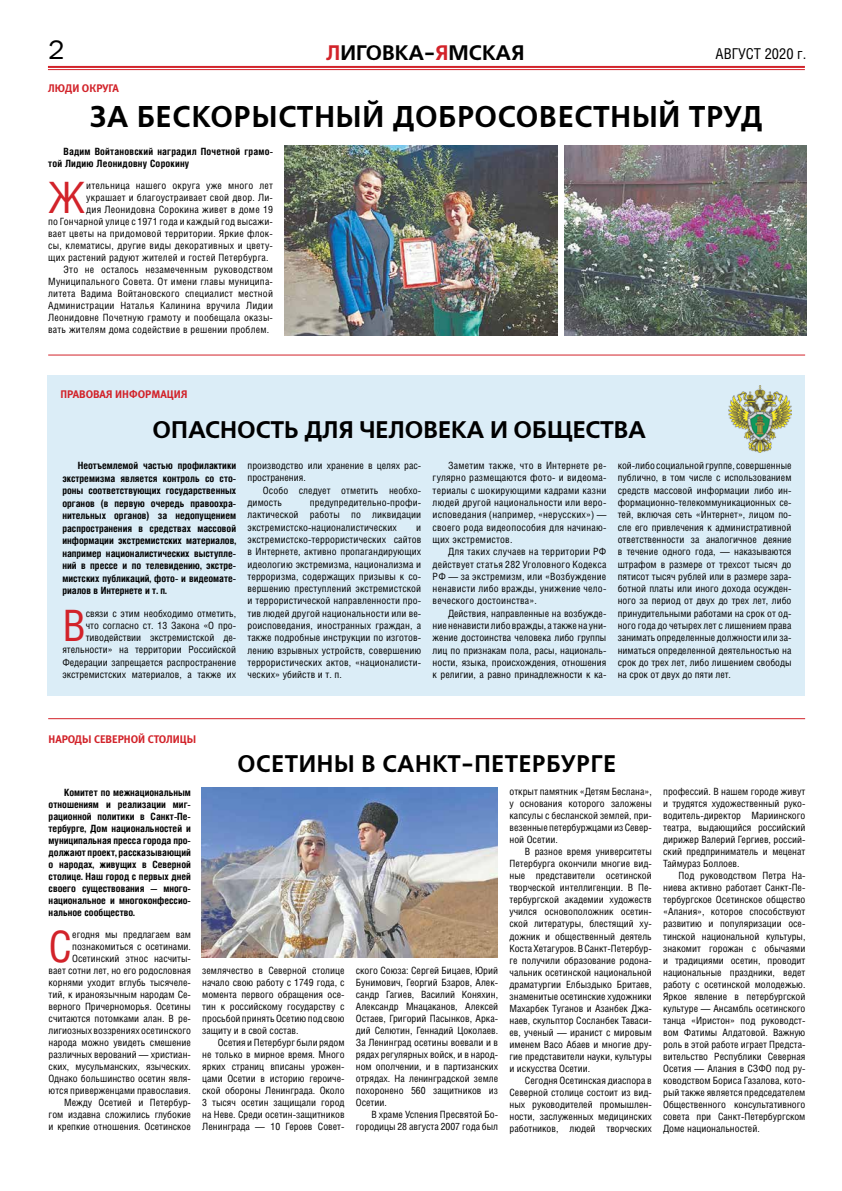
<style>
.page{position:relative;width:842px;height:1191px;background:#fff}
.page>*{position:absolute;margin:0;border:0;box-sizing:border-box;transform-origin:0 0}
.t1{font:43.3px "Helios Cond C";color:#d2232a}
.t2{font:30px "Free Set Demi C";letter-spacing:.03em;color:#000}
.t3{font:27px "Franklin Gothic Book C";color:#000}
.t4{font:24px "Free Set Demi C";color:#000}
.t5{font:24px "Free Set Demi C";letter-spacing:.03em;color:#000}
.t6{font:21px "Free Set Demi C";color:#000}
.t7{font:15px "Helios Cond C";color:#000}
.t8{font:11px "Meta Bold C";color:#d2232a}
.t9{font:10px/12px "Helios Cond C";color:#000;text-align:justify}
.t10{font:700 10px/12px "Helios Cond C";color:#000;text-align:justify}
.t11{font:10px "Helios Cond C";letter-spacing:.02em;color:#000}
.t12{font:700 10px/12px "Helios Cond C";letter-spacing:.02em;color:#000}
.s1{color:#d2232a}
</style>
<div class="page">
<hr style="left:48px;top:66px;width:757px;height:2px;background:#d2232a">
<hr style="left:48px;top:69px;width:757px;height:1px;background:#d2232a">
<hr style="left:48px;top:718px;width:757px;height:1px;background:#d2232a">
<hr style="left:48px;top:355px;width:757px;height:1px;background:#d2232a">
<div style="left:47px;top:375px;width:758px;height:320px;background:#dbedf7"></div>
<img style="left:284px;top:145px;width:273px;height:190px">
<img style="left:565px;top:145px;width:241px;height:190px">
<img style="left:202px;top:787px;width:295px;height:170px">
<img style="left:729px;top:385px;width:62px;height:67px">
<h3 class="t3" style="left:48px;top:35px;width:18px">2</h3>
<h3 class="t6" style="left:326px;top:41px;width:200px"><span class="s1">Л</span>ИГОВКА-<span class="s1">Я</span>МСКАЯ</h3>
<h3 class="t7" style="left:715px;top:45px;width:92px">АВГУСТ 2020 г.</h3>
<p class="t8" style="left:48px;top:82px;width:72px">ЛЮДИ ОКРУГА</p>
<h2 class="t2" style="left:90px;top:100px;width:674px">ЗА БЕСКОРЫСТНЫЙ ДОБРОСОВЕСТНЫЙ ТРУД</h2>
<p class="t12" style="left:48px;top:145px;width:226px;text-indent:15px">Вадим Войтановский наградил Почетной грамо&shy;той Лидию Леонидовну Сорокину</p>
<h1 class="t1" style="left:48px;top:172px;width:39px">Ж</h1>
<p class="t11" style="left:86px;top:180px;width:188px">ительница нашего округа уже много лет</p>
<p class="t11" style="left:86px;top:192px;width:188px">украшает и благоустраивает свой двор. Ли-</p>
<p class="t11" style="left:86px;top:204px;width:188px">дия Леонидовна Сорокина живет в доме 19</p>
<p class="t11" style="left:48px;top:216px;width:226px">по Гончарной улице с 1971 года и каждый год высажи-</p>
<p class="t11" style="left:48px;top:228px;width:226px">вает цветы на придомовой территории. Яркие флок-</p>
<p class="t11" style="left:48px;top:240px;width:226px">сы, клематисы, другие виды декоративных и цвету-</p>
<p class="t11" style="left:48px;top:252px;width:222px">щих растений радуют жителей и гостей Петербурга.</p>
<p class="t11" style="left:64px;top:264px;width:211px">Это не осталось незамеченным руководством</p>
<p class="t11" style="left:48px;top:276px;width:226px">Муниципального Совета. От имени главы муниципа-</p>
<p class="t11" style="left:48px;top:288px;width:226px">литета Вадима Войтановского специалист местной</p>
<p class="t11" style="left:48px;top:300px;width:226px">Администрации Наталья Калинина вручила Лидии</p>
<p class="t11" style="left:48px;top:312px;width:226px">Леонидовне Почетную грамоту и пообещала оказы-</p>
<p class="t11" style="left:48px;top:324px;width:223px">вать жителям дома содействие в решении проблем.</p>
<p class="t8" style="left:60px;top:387px;width:129px">ПРАВОВАЯ ИНФОРМАЦИЯ</p>
<h3 class="t4" style="left:153px;top:416px;width:495px">ОПАСНОСТЬ ДЛЯ ЧЕЛОВЕКА И ОБЩЕСТВА</h3>
<p class="t10" style="left:62px;top:459px;width:175px;line-height:12.5px;text-indent:15px">Неотъемлемой частью профилактики экстремизма является контроль со сто&shy;роны соответствующих государственных органов (в первую очередь правоохра&shy;нительных органов) за недопущением распространения в средствах массовой информации экстремистских материалов, например националистических выступле&shy;ний в прессе и по телевидению, экстре&shy;мистских публикаций, фото- и видеомате&shy;риалов в Интернете и т. п.</p>
<h1 class="t1" style="left:62px;top:599px;width:25px">В</h1>
<p class="t9" style="left:62px;top:607px;width:175px;line-height:12.3px;text-align:right">связи с этим необходимо отметить,<br>что согласно ст. 13 Закона «О про&shy;тиводействии экстремистской де&shy;ятельности» на территории Российской Федерации запрещается распространение экстремистских материалов, а также их</p>
<p class="t9" style="left:247px;top:459px;width:175px;line-height:12.3px">производство или хранение в целях рас&shy;пространения.</p>
<p class="t9" style="left:247px;top:484px;width:175px;line-height:12.3px;text-indent:15px">Особо следует отметить необхо&shy;димость</p>
<p class="t9" style="left:247px;top:496px;width:175px;line-height:12.3px;text-indent:62px">предупредительно-профи&shy;лактической работы по ликвидации экстремистско-националистических</p>
<p class="t9" style="left:247px;top:520px;width:175px;line-height:12.3px;text-indent:169px">и экстремистско-террористических сайтов в Интернете, активно пропагандирующих идеологию экстремизма, национализма и терроризма, содержащих призывы к со&shy;вершению преступлений экстремистской и террористической направленности про&shy;тив людей другой национальности или ве&shy;роисповедания, иностранных граждан, а также подробные инструкции по изготов&shy;лению взрывных устройств, совершению террористических актов, «националисти&shy;ческих» убийств и т. п.</p>
<p class="t9" style="left:433px;top:459px;width:175px;line-height:12.3px;text-indent:15px">Заметим также, что в Интернете ре&shy;гулярно размещаются фото- и видеома&shy;териалы с шокирующими кадрами казни людей другой национальности или веро&shy;исповедания (например, «нерусских») — своего рода видеопособия для начинаю&shy;щих экстремистов.</p>
<p class="t9" style="left:433px;top:545px;width:175px;line-height:12.3px;text-indent:15px">Для таких случаев на территории РФ действует статья 282 Уголовного Кодекса РФ — за экстремизм, или «Возбуждение ненависти либо вражды, унижение чело&shy;веческого достоинства».</p>
<p class="t9" style="left:433px;top:607px;width:175px;line-height:12.3px;text-indent:15px">Действия, направленные на возбужде&shy;ние ненависти либо вражды, а также на уни&shy;жение достоинства человека либо группы лиц по признакам пола, расы, националь&shy;ности, языка, происхождения, отношения к религии, а равно принадлежности к ка-</p>
<p class="t9" style="left:618px;top:459px;width:175px;line-height:12.3px">кой-либо социальной группе, совершенные публично, в том числе с использованием средств массовой информации либо ин&shy;формационно-телекоммуникационных се&shy;тей, включая сеть «Интернет», лицом по&shy;сле его привлечения к административной ответственности за аналогичное деяние в течение одного года, — наказываются штрафом в размере от трехсот тысяч до пятисот тысяч рублей или в размере зара&shy;ботной платы или иного дохода осужден&shy;ного за период от двух до трех лет, либо принудительными работами на срок от од&shy;ного года до четырех лет с лишением права занимать определенные должности или за&shy;ниматься определенной деятельностью на срок до трех лет, либо лишением свободы на срок от двух до пяти лет.</p>
<p class="t8" style="left:48px;top:732px;width:149px">НАРОДЫ СЕВЕРНОЙ СТОЛИЦЫ</p>
<p class="t10" style="left:49px;top:785px;width:144px;text-indent:15px">Комитет по межнациональным отношениям и реализации миг&shy;рационной политики в Санкт-Пе&shy;тербурге, Дом национальностей и муниципальная пресса города про&shy;должают проект, рассказывающий о народах, живущих в Северной столице. Наш город с первых дней своего существования — много&shy;национальное и многоконфессио&shy;нальное сообщество.</p>
<h1 class="t1" style="left:49px;top:920px;width:25px">С</h1>
<p class="t9" style="left:49px;top:928px;width:144px;text-align:right">егодня мы предлагаем вам познакомиться с осетинами.<br>Осетинский этнос насчиты-<br>вает сотни лет, но его родословная корнями уходит вглубь тысячеле&shy;тий, к ираноязычным народам Се&shy;верного Причерноморья. Осетины считаются потомками алан. В ре&shy;лигиозных воззрениях осетинского народа можно увидеть смешение различных верований — христиан&shy;ских, мусульманских, языческих.<br>Однако большинство осетин явля&shy;ются приверженцами православия.<br>Между Осетией и Петербур&shy;гом издавна сложились глубокие и крепкие отношения. Осетинское</p>
<h3 class="t5" style="left:237px;top:750px;width:380px">ОСЕТИНЫ В САНКТ-ПЕТЕРБУРГЕ</h3>
<p class="t9" style="left:202px;top:964px;width:144px">землячество в Северной столице начало свою работу с 1749 года, с момента первого обращения осе&shy;тин к российскому государству с просьбой принять Осетию под свою защиту и в свой состав.</p>
<p class="t9" style="left:202px;top:1036px;width:144px;text-indent:15px">Осетия и Петербург были рядом не только в мирное время. Много ярких страниц вписаны урожен&shy;цами Осетии в историю героиче&shy;ской обороны Ленинграда. Около 3 тысяч осетин защищали город на Неве. Среди осетин-защитников Ленинграда — 10 Героев Совет-</p>
<p class="t9" style="left:356px;top:964px;width:144px">ского Союза: Сергей Бицаев, Юрий Бунимович, Георгий Бзаров, Алек&shy;сандр Гагиев, Василий Коняхин, Александр Мнацаканов, Алексей Остаев, Григорий Пасынков, Арка&shy;дий Селютин, Геннадий Цоколаев.<br>За Ленинград осетины воевали и в рядах регулярных войск, и в народ&shy;ном ополчении, и в партизанских отрядах. На ленинградской земле похоронено 560 защитников из Осетии.</p>
<p class="t9" style="left:356px;top:1108px;width:144px;text-align:right">В храме Успения Пресвятой Бо&shy;городицы 28 августа 2007 года был</p>
<p class="t9" style="left:509px;top:785px;width:144px">открыт памятник «Детям Беслана», у основания которого заложены капсулы с бесланской землей, при&shy;везенные петербуржцами из Север&shy;ной Осетии.</p>
<p class="t9" style="left:509px;top:845px;width:144px;text-indent:15px">В разное время университеты Петербурга окончили многие вид&shy;ные представители осетинской творческой интеллигенции. В Пе&shy;тербургской академии художеств учился основоположник осетин&shy;ской литературы, блестящий ху&shy;дожник и общественный деятель Коста Хетагуров. В Санкт-Петербур&shy;ге получили образование родона&shy;чальник осетинской национальной драматургии Елбыздыко Бритаев, знаменитые осетинские художники Махарбек Туганов и Азанбек Джа&shy;наев, скульптор Сосланбек Таваси&shy;ев, ученый — иранист с мировым именем Васо Абаев и многие дру&shy;гие представители науки, культуры и искусства Осетии.</p>
<p class="t9" style="left:509px;top:1073px;width:144px;text-indent:15px">Сегодня Осетинская диаспора в Северной столице состоит из вид&shy;ных руководителей промышлен&shy;ности, заслуженных медицинских работников, людей творческих</p>
<p class="t9" style="left:663px;top:785px;width:144px">профессий. В нашем городе живут и трудятся художественный руко&shy;водитель-директор Мариинского театра, выдающийся российский дирижер Валерий Гергиев, россий&shy;ский предприниматель и меценат Таймураз Боллоев.</p>
<p class="t9" style="left:663px;top:869px;width:144px;text-indent:15px">Под руководством Петра На&shy;ниева активно работает Санкт-Пе&shy;тербургское Осетинское общество «Алания», которое способствуют развитию и популяризации осе&shy;тинской национальной культуры, знакомит горожан с обычаями и традициями осетин, проводит национальные праздники, ведет работу с осетинской молодежью.<br>Яркое явление в петербургской культуре — Ансамбль осетинского танца «Иристон» под руководст&shy;вом Фатимы Алдатовой. Важную роль в этой работе играет Предста&shy;вительство Республики Северная Осетия — Алания в СЗФО под ру&shy;ководством Бориса Газалова, кото&shy;рый также является председателем Общественного консультативного совета при Санкт-Петербургском Доме национальностей.</p>
</div>
